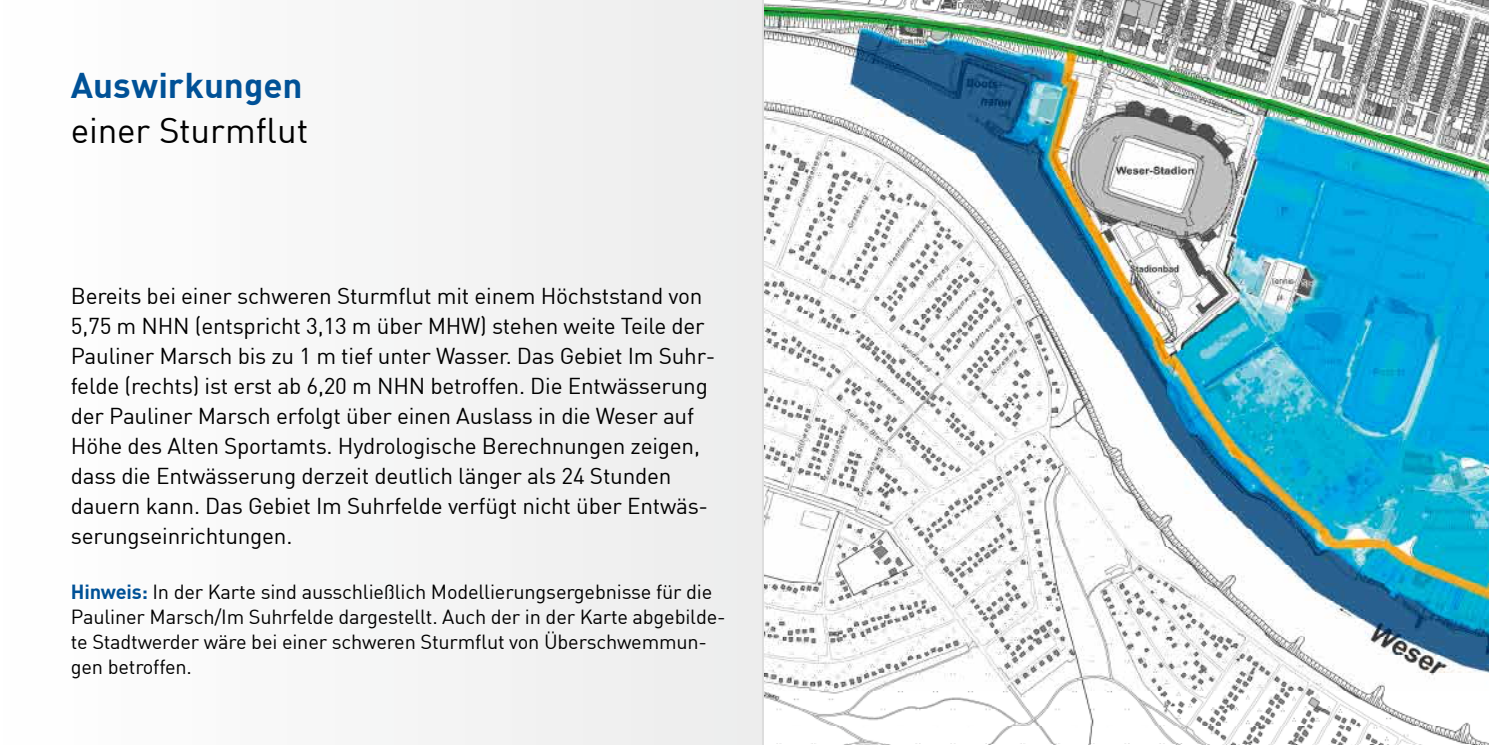
<style>
.page{position:relative;width:1489px;height:745px;background:#fff}
.page>*{position:absolute;margin:0;border:0;box-sizing:border-box;transform-origin:0 0}
.t1{font:35px "DIN";letter-spacing:-.005em;color:#000}
.t2{font:700 35px "DIN";color:#005197}
.t3{font:22.5px/30px "DIN";letter-spacing:-.01em;color:#000}
.t4{font:20px/25px "DIN";letter-spacing:-.01em;color:#000}
.s1{font-weight:700;color:#005197}
</style>
<div class="page">
<div style="left:0;top:0;width:1488px;height:744px;background:#f5f6f6"></div>
<img style="left:764px;top:0;width:724px;height:745px">
<h1 class="t2" style="left:71px;top:63px;width:233px">Auswirkungen</h1>
<h1 class="t1" style="left:71px;top:109px;width:239px">einer Sturmflut</h1>
<p class="t3" style="left:71px;top:280px;width:646px">Bereits bei einer schweren Sturmflut mit einem Höchststand von 5,75 m NHN (entspricht 3,13 m über MHW) stehen weite Teile der Pauliner Marsch bis zu 1 m tief unter Wasser. Das Gebiet Im Suhr&shy;felde (rechts) ist erst ab 6,20 m NHN betroffen. Die Entwässerung der Pauliner Marsch erfolgt über einen Auslass in die Weser auf Höhe des Alten Sportamts. Hydrologische Berechnungen zeigen, dass die Entwässerung derzeit deutlich länger als 24 Stunden dauern kann. Das Gebiet Im Suhrfelde verfügt nicht über Entwäs&shy;serungseinrichtungen.</p>
<p class="t4" style="left:71px;top:578px;width:656px"><span class="s1">Hinweis:</span> In der Karte sind ausschließlich Modellierungsergebnisse für die Pauliner Marsch/Im Suhrfelde dargestellt. Auch der in der Karte abgebilde&shy;te Stadtwerder wäre bei einer schweren Sturmflut von Überschwemmun&shy;gen betroffen.</p>
</div>
